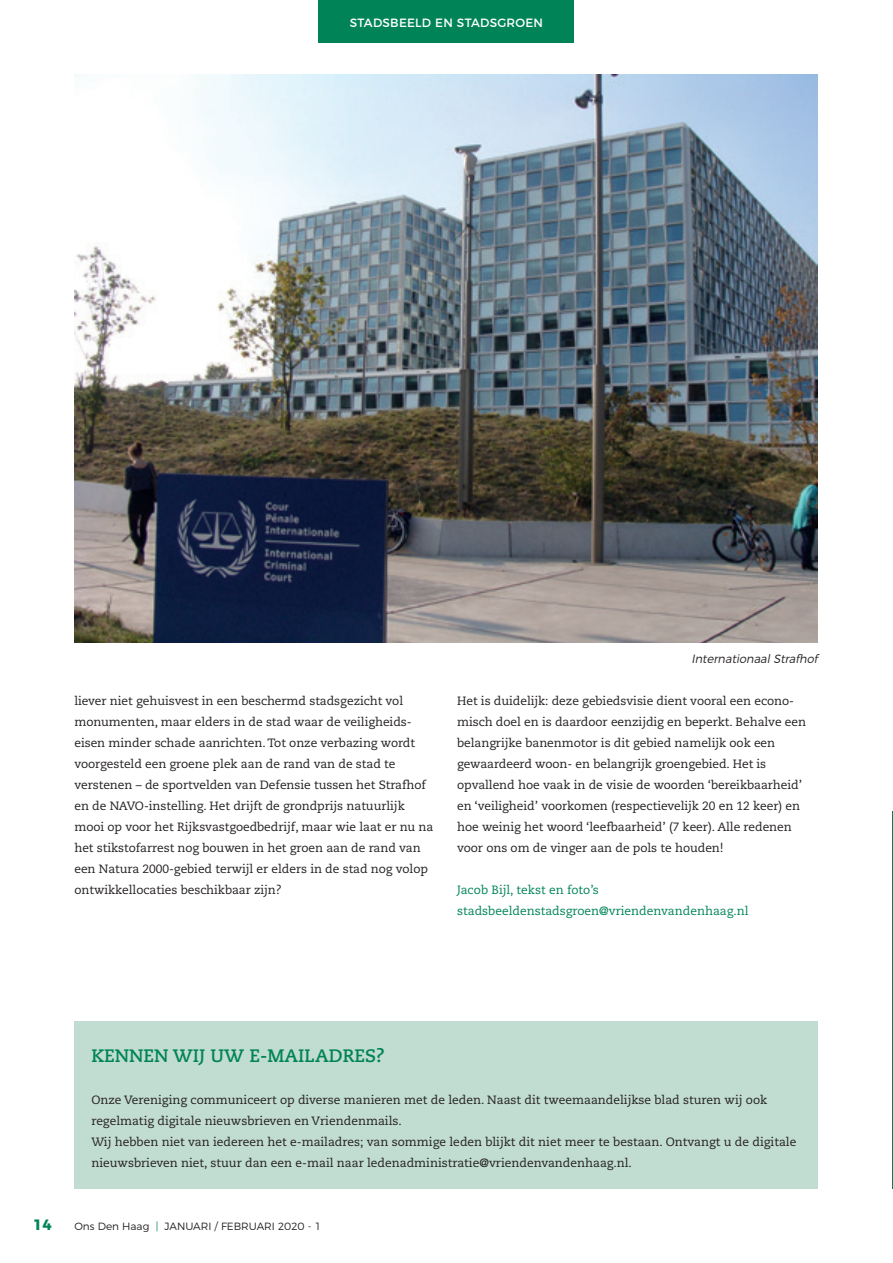
<style>
.page{position:relative;width:893px;height:1263px;background:#fff}
.page>*{position:absolute;margin:0;border:0;box-sizing:border-box;transform-origin:0 0}
.t1{font:700 18px "Caecilia LT Std";color:#008457}
.t2{font:700 15px "Montserrat";color:#008457}
.t3{font:12px/21px "Caecilia LT Std";letter-spacing:-.005em;color:#231f20}
.t4{font:12px/21px "Caecilia LT Std";color:#008457}
.t5{font:12px "Montserrat";letter-spacing:.02em;color:#fff}
.t6{font:italic 300 12px "Montserrat";color:#231f20;scale:.95 1}
.t7{font:300 10.5px "Montserrat";color:#231f20}
.s1{color:#008457}
</style>
<div class="page">
<div style="left:319px;top:0;width:255px;height:43px;background:#008457"></div>
<img style="left:74px;top:74px;width:743px;height:568px">
<div style="left:74px;top:1020px;width:743px;height:168px;background:#c1dcd1"></div>
<hr style="left:892px;top:811px;width:1px;height:377px;background:#008457">
<p class="t5" style="left:350px;top:13px;width:195px">STADSBEELD EN STADSGROEN</p>
<p class="t6" style="left:691px;top:649px;width:134px">InternationaalStrafhof</p>
<p class="t3" style="left:74px;top:691px;width:361px">liever niet gehuisvest in een beschermd stadsgezicht vol monumenten, maar elders in de stad waar de veiligheids&shy;eisen minder schade aanrichten. Tot onze verbazing wordt voorgesteld een groene plek aan de rand van de stad te verstenen – de sportvelden van Defensie tussen het Strafhof en de NAVO-instelling. Het drijft de grondprijs natuurlijk mooi op voor het Rijksvastgoedbedrijf, maar wie laat er nu na het stikstofarrest nog bouwen in het groen aan de rand van een Natura 2000-gebied terwijl er elders in de stad nog volop ontwikkellocaties beschikbaar zijn?</p>
<p class="t3" style="left:457px;top:691px;width:351px">Het is duidelijk: deze gebiedsvisie dient vooral een econo&shy;misch doel en is daardoor eenzijdig en beperkt. Behalve een belangrijke banenmotor is dit gebied namelijk ook een gewaardeerd woon- en belangrijk groengebied. Het is opvallend hoe vaak in de visie de woorden ‘bereikbaarheid’ en ‘veiligheid’ voorkomen (respectievelijk 20 en 12 keer) en hoe weinig het woord ‘leefbaarheid’ (7 keer). Alle redenen voor ons om de vinger aan de pols te houden!</p>
<p class="t4" style="left:457px;top:880px;width:293px">Jacob Bijl, tekst en foto’s stadsbeeldenstadsgroen@vriendenvandenhaag.nl</p>
<h1 class="t1" style="left:91px;top:1045px;width:295px">KENNEN WIJ UW E-MAILADRES?</h1>
<p class="t3" style="left:91px;top:1090px;width:706px">Onze Vereniging communiceert op diverse manieren met de leden. Naast dit tweemaandelijkse blad sturen wij ook regelmatig digitale nieuwsbrieven en Vriendenmails.<br>Wij hebben niet van iedereen het e-mailadres; van sommige leden blijkt dit niet meer te bestaan. Ontvangt u de digitale nieuwsbrieven niet, stuur dan een e-mail naar ledenadministratie@vriendenvandenhaag.nl.</p>
<p class="t2" style="left:33px;top:1212px;width:20px">14</p>
<p class="t7" style="left:74px;top:1218px;width:248px">Ons Den Haag <span class="s1">|</span> JANUARI / FEBRUARI 2020 - 1</p>
</div>
